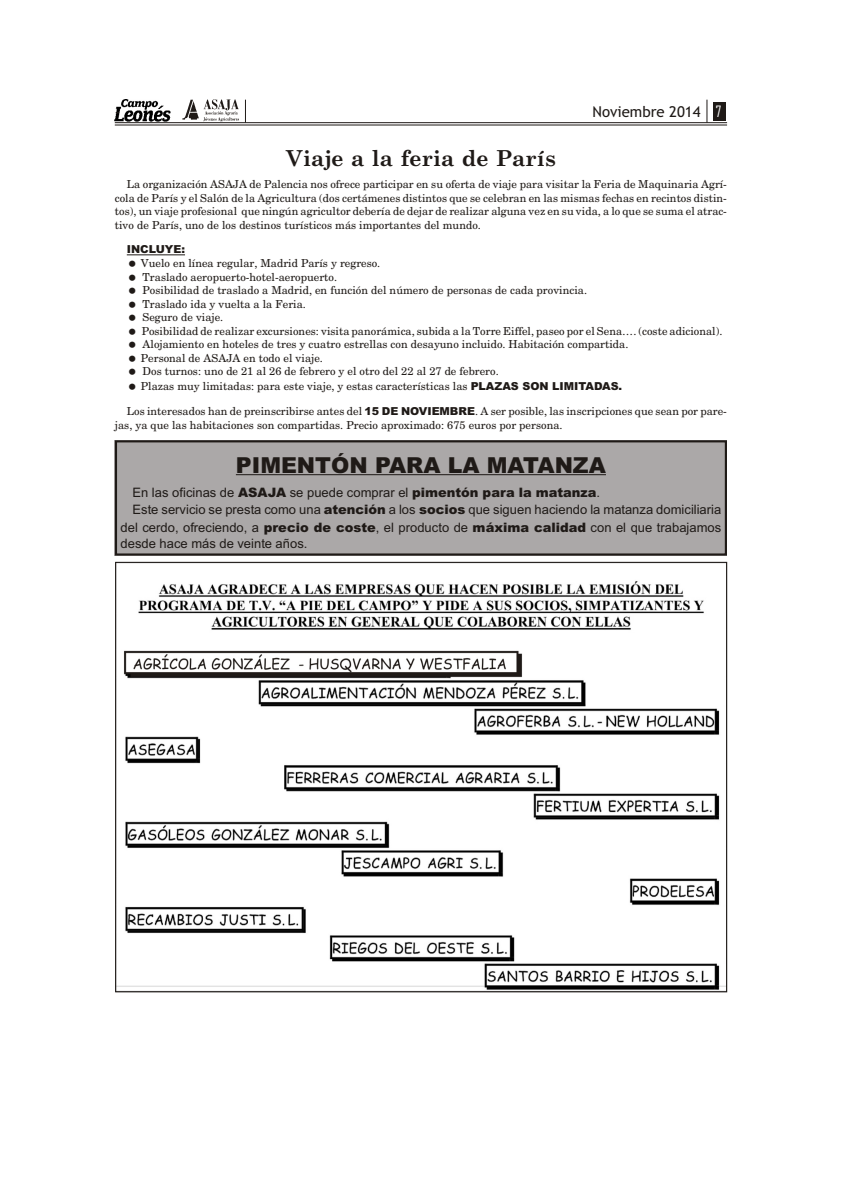
<style>
.page{position:relative;width:842px;height:1191px;background:#fff}
.page>*{position:absolute;margin:0;border:0;box-sizing:border-box;transform-origin:0 0}
.t1{font:900 22px "Arial";color:#1f1a17}
.t2{font:700 22px "Century";color:#1f1a17}
.t3{font:15px "Trebuchet MS";color:#1f1a17}
.t4{font:13px "Arial";color:#1f1a17}
.t5{font:11px/13.5px "New Century Schoolbook";color:#1f1a17}
.t6{font:900 11px "Arial";color:#1f1a17}
.s1{font-family:"Agency FB";color:#fff}
.s2{font-family:"Arial";font-weight:900}
.s3{font-weight:900}
</style>
<div class="page">
<img style="left:115px;top:99px;width:55px;height:23px">
<img style="left:182px;top:99px;width:57px;height:23px">
<div style="left:713px;top:102px;width:13px;height:19px;background:#1f1a17"></div>
<svg style="left:245px;top:100px;width:1px;height:23px"></svg>
<svg style="left:707px;top:100px;width:1px;height:23px"></svg>
<hr style="left:115px;top:125px;width:612px;height:1px;background:#1f1a17">
<hr style="left:115px;top:123px;width:612px;height:1px;background:#1f1a17">
<img style="left:118px;top:581px;width:607px;height:409px">
<hr style="left:127px;top:255px;width:58px;height:1px;background:#1f1a17">
<div style="left:115px;top:440px;width:612px;height:116px;background:#aba8a8"></div>
<hr style="left:236px;top:474px;width:370px;height:1px;background:#1f1a17">
<div style="left:115px;top:440px;width:612px;height:116px;border:2px solid #1f1a17"></div>
<h2 class="t3" style="left:115px;top:105px;width:7px">-</h2>
<h2 class="t3" style="left:593px;top:106px;width:130px">Noviembre 2014 <span class="s1">7</span></h2>
<h1 class="t2" style="left:286px;top:150px;width:272px">Viaje a la feria de París</h1>
<p class="t5" style="left:115px;top:178px;width:614px;text-align:justify;text-indent:12px">La or ga ni za ción ASAJA de Pa len cia nos ofre ce par ti ci par en su ofer ta de via je pa ra vi si tar la Fe ria de Ma qui na ria Agrí - co la de Pa rís y el Sa lón de la Agri cul tu ra (dos certá me nes dis tin tos que se ce le bran en las mis mas fe chas en re cin tos dis tin - tos), un via je pro fe sio nal que nin gún agri cul tor de be ría de de jar de rea li zar al gu na vez en su vi da, a lo que se su ma el atrac - ti vo de Pa rís, uno de los des ti nos tu rís ti cos más im por tan tes del mun do.</p>
<p class="t6" style="left:127px;top:246px;width:60px">INCLUYE:</p>
<p class="t5" style="left:141px;top:257px;width:583px">Vue lo en lí nea re gu lar, Ma drid París y regre so.<br>Tras la do ae ro puer to-ho tel-ae ro puer to.<br>Po si bi li dad de tras la do a Ma drid, en fun ción del nú me ro de per so nas de ca da pro vin cia.<br>Tras la do ida y vuel ta a la Fe ria.<br>Se gu ro de via je.<br>Po si bi li dad de rea li zar ex cur sio nes: vi si ta pa no rá mi ca, sub i da a la To rre Eif fel, pa seo por el Se na…. (cos te adi cio nal).<br>Alo ja mien to en ho te les de tres y cua tro es tre llas con de sa yu no in clui do. Ha bi ta ción com par ti da.<br>Per so nal de ASAJA en to do el viaje.<br>Dos tur nos: uno de 21 al 26 de fe bre ro y el otro del 22 al 27 de fe bre ro.</p>
<p class="t5" style="left:141px;top:380px;width:483px">Pla zas muy li mi ta das: pa ra es te via je, y es tas ca rac te rís ti cas las <span class="s2">PLAZAS SON LIMITADAS.</span></p>
<p class="t5" style="left:115px;top:405px;width:614px;text-indent:12px">Los in te re sa dos han de preins cri bir se an tes del <span class="s2">15 DE NOVIEMBRE</span>. A ser po si ble, las ins crip cio nes que sean por pa re - jas, ya que las ha bi ta cio nes son com par ti das. Pre cio apro xi ma do: 675 eu ros por per so na.</p>
<h1 class="t1" style="left:236px;top:458px;width:372px">PIMENTÓN PARA LA MATANZA</h1>
<p class="t4" style="left:132px;top:488px;width:469px">En las oficinas de <span class="s3">ASAJA</span> se puede comprar el <span class="s3">pimentón para la matanza</span>.</p>
<p class="t4" style="left:132px;top:505px;width:590px">Este servicio se presta como una <span class="s3">atención</span> a los <span class="s3">socios</span> que siguen haciendo la matanza domiciliaria</p>
<p class="t4" style="left:121px;top:522px;width:602px">del cerdo, ofreciendo, a <span class="s3">precio de coste</span>, el producto de <span class="s3">máxima calidad</span> con el que trabajamos</p>
<p class="t4" style="left:121px;top:538px;width:188px">desde hace más de veinte años.</p>
</div>
